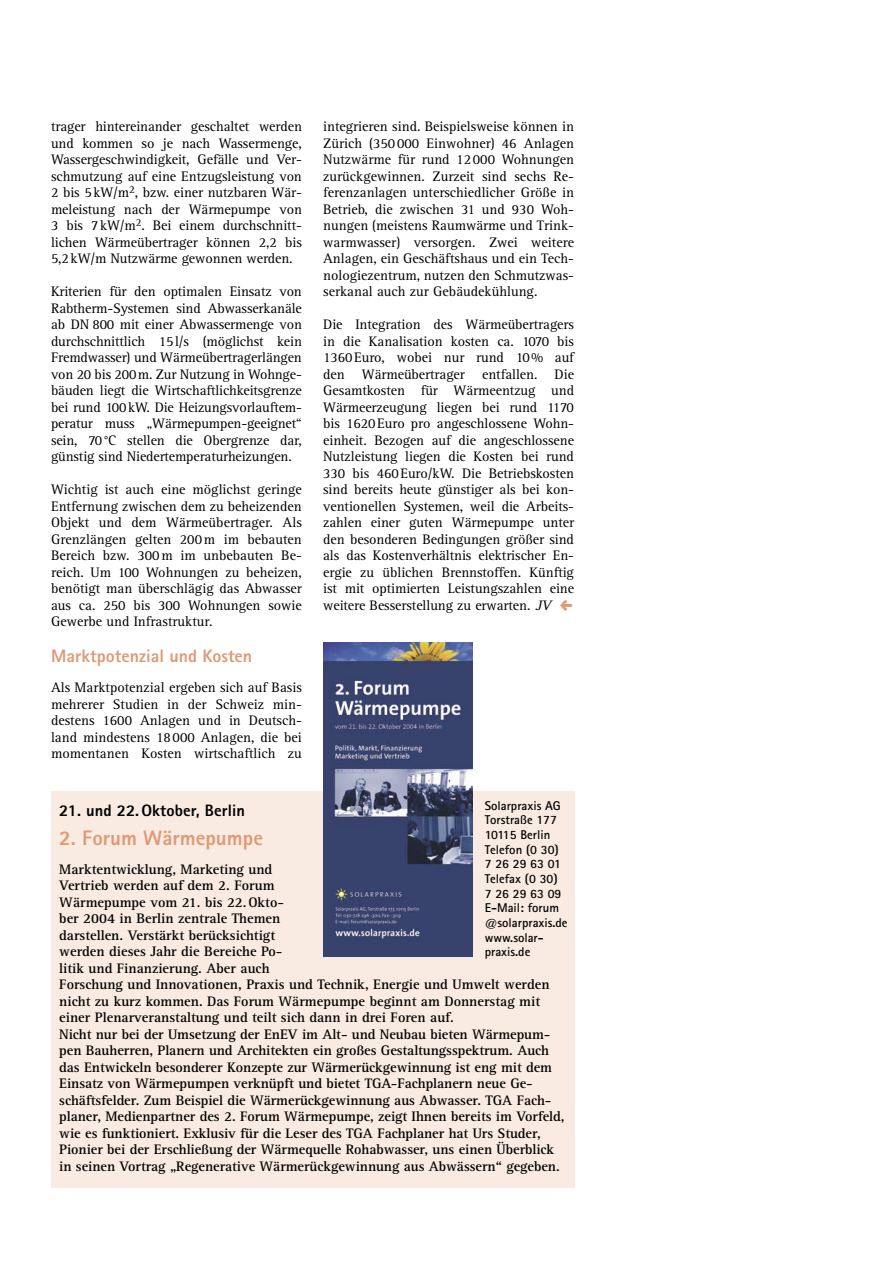
<style>
.page{position:relative;width:893px;height:1263px;background:#fff}
.page>*{position:absolute;margin:0;border:0;box-sizing:border-box;transform-origin:0 0}
.T09a_Kasten{font:800 21px "Rotis Sans Serif";color:#de9b77}
.T04a_ZÜ_1{font:800 18px "Rotis Sans Serif";color:#de9b77}
.T05a_Dach_4sp{font:800 16.5px "Rotis Sans Serif";letter-spacing:.005em;color:#000}
.T01a_Grund{font:14.25px/16.5px "Rotis Serif";letter-spacing:-.005em;color:#000;text-align:justify}
.T09b_Kas_-Text{font:700 14.25px/16.5px "Rotis Serif";letter-spacing:-.005em;color:#000}
.T01b_Grund_n_ZÜ{font:14.25px/16.5px "Rotis Serif";color:#000;text-align:justify}
.T02_BU_Autor{font:700 12.75px/14.7px "Rotis Sans Serif";color:#000}
.s1{font-style:italic}
</style>
<div class="page">
<div style="left:51px;top:791px;width:523px;height:396px;background:#f9ebe1"></div>
<img style="left:323px;top:643px;width:149px;height:313px">
<p class="T01b_Grund_n_ZÜ" style="left:51px;top:119px;width:252px">trager hintereinander geschaltet werden und kommen so je nach Wassermenge, Wassergeschwindigkeit, Gefälle und Ver&shy;schmutzung auf eine Entzugsleistung von 2 bis 5 kW/m<sup>2</sup>, bzw. einer nutzbaren Wär&shy;meleistung nach der Wärmepumpe von 3 bis 7 kW/m<sup>2</sup>. Bei einem durchschnitt&shy;lichen Wärmeübertrager können 2,2 bis 5,2 kW/m Nutzwärme gewonnen werden.</p>
<p class="T01a_Grund" style="left:51px;top:284px;width:252px">Kriterien für den optimalen Einsatz von Rabtherm-Systemen sind Abwasserkanäle ab DN 800 mit einer Abwassermenge von durchschnittlich 15 l/s (möglichst kein Fremdwasser) und Wärmeübertragerlängen von 20 bis 200 m. Zur Nutzung in Wohnge&shy;bäuden liegt die Wirtschaftlichkeitsgrenze bei rund 100 kW. Die Heizungsvorlauftem&shy;peratur muss „Wärmepumpen-geeignet“ sein, 70 °C stellen die Obergrenze dar, günstig sind Niedertemperaturheizungen.</p>
<p class="T01a_Grund" style="left:51px;top:482px;width:252px">Wichtig ist auch eine möglichst geringe Entfernung zwischen dem zu beheizenden Objekt und dem Wärmeübertrager. Als Grenzlängen gelten 200 m im bebauten Bereich bzw. 300 m im unbebauten Be&shy;reich. Um 100 Wohnungen zu beheizen, benötigt man überschlägig das Abwasser aus ca. 250 bis 300 Wohnungen sowie Gewerbe und Infrastruktur.</p>
<p class="T04a_ZÜ_1" style="left:51px;top:645px;width:203px">Marktpotenzial und Kosten</p>
<p class="T01b_Grund_n_ZÜ" style="left:51px;top:680px;width:252px">Als Marktpotenzial ergeben sich auf Basis mehrerer Studien in der Schweiz min&shy;destens 1600 Anlagen und in Deutsch&shy;land mindestens 18 000 Anlagen, die bei momentanen Kosten wirtschaftlich zu</p>
<p class="T01b_Grund_n_ZÜ" style="left:323px;top:119px;width:252px">integrieren sind. Beispielsweise können in Zürich (350 000 Einwohner) 46 Anlagen Nutzwärme für rund 12 000 Wohnungen zurückgewinnen. Zurzeit sind sechs Re&shy;ferenzanlagen unterschiedlicher Größe in Betrieb, die zwischen 31 und 930 Woh&shy;nungen (meistens Raumwärme und Trink&shy;warmwasser) versorgen. Zwei weitere Anlagen, ein Geschäftshaus und ein Tech&shy;nologiezentrum, nutzen den Schmutzwas&shy;serkanal auch zur Gebäudekühlung.</p>
<p class="T01a_Grund" style="left:323px;top:317px;width:252px">Die Integration des Wärmeübertragers in die Kanalisation kosten ca. 1070 bis 1360 Euro, wobei nur rund 10 % auf den Wärmeübertrager entfallen. Die Gesamtkosten für Wärmeentzug und Wärmeerzeugung liegen bei rund 1170 bis 1620 Euro pro angeschlossene Wohn&shy;einheit. Bezogen auf die angeschlossene Nutzleistung liegen die Kosten bei rund 330 bis 460 Euro/kW. Die Betriebskosten sind bereits heute günstiger als bei kon&shy;ventionellen Systemen, weil die Arbeits&shy;zahlen einer guten Wärmepumpe unter den besonderen Bedingungen größer sind als das Kostenverhältnis elektrischer En&shy;ergie zu üblichen Brennstoffen. Künftig ist mit optimierten Leistungszahlen eine weitere Besserstellung zu erwarten. <span class="s1">JV</span></p>
<p class="T02_BU_Autor" style="left:485px;top:798px;width:84px">Solarpraxis AG<br>Torstraße 177<br>10115 Berlin<br>Telefon (0 30)<br>7 26 29 63 01<br>Telefax (0 30)<br>7 26 29 63 09<br>E-Mail: forum @solarpraxis.de www.solar&shy;praxis.de</p>
<p class="T05a_Dach_4sp" style="left:59px;top:800px;width:187px">21. und 22. Oktober, Berlin</p>
<p class="T09a_Kasten" style="left:59px;top:824px;width:205px">2. Forum Wärmepumpe</p>
<p class="T09b_Kas_-Text" style="left:59px;top:861px;width:492px">Marktentwicklung, Marketing und<br>Vertrieb werden auf dem 2. Forum<br>Wärmepumpe vom 21. bis 22. Okto-<br>ber 2004 in Berlin zentrale Themen<br>darstellen. Verstärkt berücksichtigt<br>werden dieses Jahr die Bereiche Po-<br>litik und Finanzierung. Aber auch<br>Forschung und Innovationen, Praxis und Technik, Energie und Umwelt werden nicht zu kurz kommen. Das Forum Wärmepumpe beginnt am Donnerstag mit einer Plenarveranstaltung und teilt sich dann in drei Foren auf.</p>
<p class="T09b_Kas_-Text" style="left:59px;top:1026px;width:507px">Nicht nur bei der Umsetzung der EnEV im Alt- und Neubau bieten Wärmepum&shy;pen Bauherren, Planern und Architekten ein großes Gestaltungsspektrum. Auch das Entwickeln besonderer Konzepte zur Wärmerückgewinnung ist eng mit dem Einsatz von Wärmepumpen verknüpft und bietet TGA-Fachplanern neue Ge&shy;schäftsfelder. Zum Beispiel die Wärmerückgewinnung aus Abwasser. TGA Fach&shy;planer, Medienpartner des 2. Forum Wärmepumpe, zeigt Ihnen bereits im Vorfeld, wie es funktioniert. Exklusiv für die Leser des TGA Fachplaner hat Urs Studer, Pionier bei der Erschließung der Wärmequelle Rohabwasser, uns einen Überblick in seinen Vortrag „Regenerative Wärmerückgewinnung aus Abwässern“ gegeben.</p>
</div>
